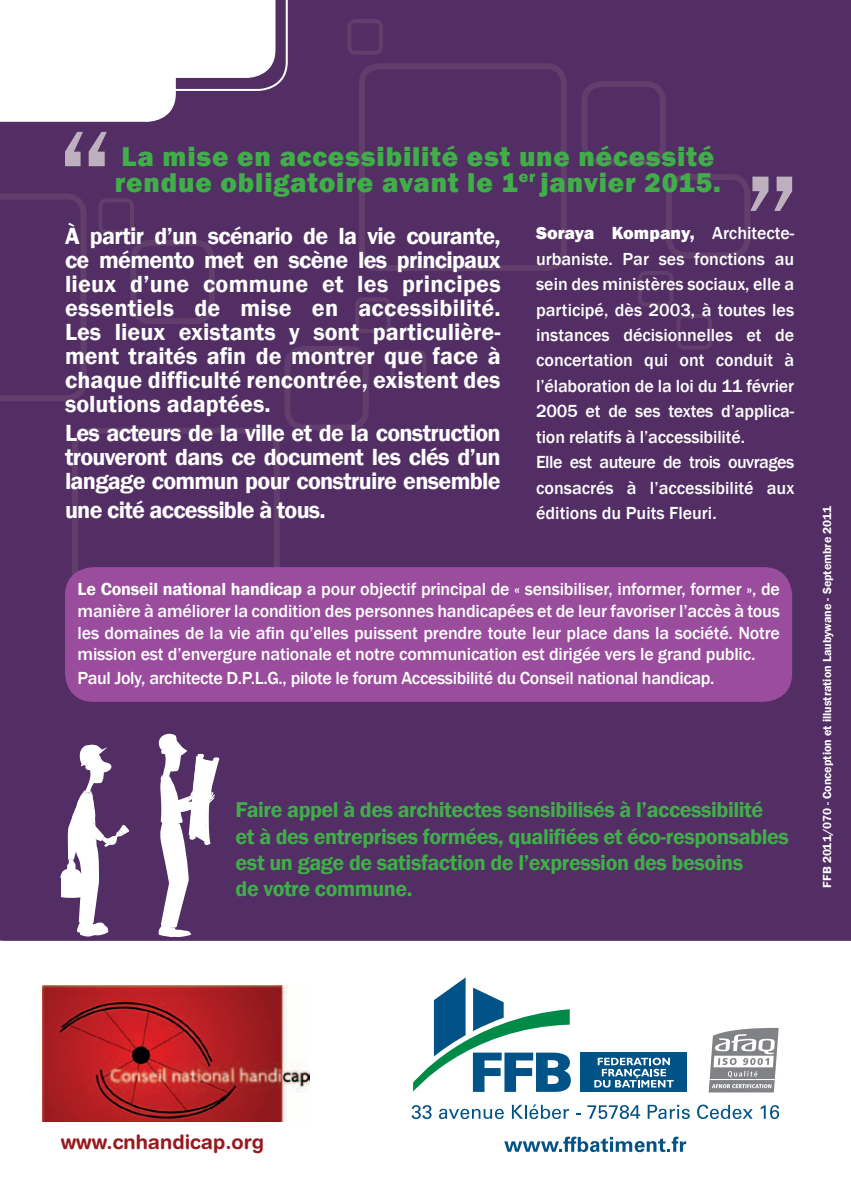
<style>
.page{position:relative;width:851px;height:1191px;background:#fff}
.page>*{position:absolute;margin:0;border:0;box-sizing:border-box;transform-origin:0 0}
.t1{font:800 28px/26px "Franklin Gothic";letter-spacing:.03em;color:#40ae49}
.t2{font:600 24px/24px "Franklin Gothic";letter-spacing:-.03em;color:#fff;text-align:justify}
.t3{font:600 22px/26.4px "Franklin Gothic";letter-spacing:-.02em;color:#40ae49}
.t4{font:700 20px "Helvetica Rounded";color:#981a1f}
.t5{font:500 18px/25.4px "Franklin Gothic";letter-spacing:-.01em;color:#fff;text-align:justify}
.t6{font:600 12px "Franklin Gothic";color:#fff}
.s1{font-weight:800}
.s2{font-weight:600}
.s3{font-weight:500}
</style>
<div class="page">
<div style="left:0;top:0;width:850px;height:941px;background:#522e64"></div>
<svg style="left:284px;top:346px;width:85px;height:84px"></svg>
<svg style="left:0;top:193px;width:87px;height:208px"></svg>
<svg style="left:359px;top:63px;width:207px;height:208px;fill:#522e64"></svg>
<svg style="left:72px;top:427px;width:208px;height:149px;fill:#522e64"></svg>
<svg style="left:581px;top:81px;width:84px;height:84px"></svg>
<svg style="left:637px;top:271px;width:36px;height:36px"></svg>
<svg style="left:676px;top:314px;width:36px;height:36px"></svg>
<svg style="left:355px;top:297px;width:35px;height:36px"></svg>
<svg style="left:390px;top:350px;width:36px;height:36px"></svg>
<svg style="left:347px;top:19px;width:36px;height:36px"></svg>
<svg style="left:98px;top:198px;width:36px;height:36px"></svg>
<svg style="left:0;top:0;width:288px;height:122px"></svg>
<svg style="left:130px;top:240px;width:85px;height:84px"></svg>
<div style="left:65px;top:567px;width:727px;height:135px;background:#9a4c9d;border-radius:28px"></div>
<div style="left:579px;top:1052px;width:107px;height:40px;background:#015286"></div>
<svg style="left:594px;top:1057px;width:79px;height:30px"></svg>
<svg style="left:413px;top:977px;width:157px;height:114px"></svg>
<svg style="left:411px;top:1105px;width:20px;height:14px"></svg>
<svg style="left:439px;top:1108px;width:65px;height:11px"></svg>
<svg style="left:512px;top:1104px;width:57px;height:15px"></svg>
<svg style="left:587px;top:1105px;width:53px;height:14px"></svg>
<svg style="left:647px;top:1104px;width:42px;height:15px"></svg>
<svg style="left:697px;top:1104px;width:55px;height:15px"></svg>
<svg style="left:760px;top:1105px;width:19px;height:14px"></svg>
<svg style="left:504px;top:1136px;width:182px;height:16px"></svg>
<svg style="left:708px;top:1028px;width:70px;height:64px"></svg>
<hr style="left:709px;top:1079px;width:65px;height:1px;background:#fff">
<svg style="left:65px;top:132px;width:42px;height:34px"></svg>
<svg style="left:665px;top:174px;width:127px;height:84px"></svg>
<svg style="left:155px;top:731px;width:66px;height:206px"></svg>
<svg style="left:60px;top:742px;width:70px;height:195px"></svg>
<img style="left:42px;top:985px;width:267px;height:136px">
<h1 class="t1" style="left:115px;top:143px;width:607px">La mise en accessibilité est une nécessité rendue obligatoire avant le 1<sup>er</sup> janvier 2015.</h1>
<p class="t2" style="left:65px;top:224px;width:437px">À partir d’un scénario de la vie courante, ce mémento met en scène les principaux lieux d’une commune et les principes essentiels de mise en accessibilité.<br>Les lieux existants y sont particulière&shy;ment traités afin de montrer que face à chaque difficulté rencontrée, existent des solutions adaptées.</p>
<h2 class="t2" style="left:65px;top:422px;width:437px">Les acteurs de la ville et de la construction trouveront dans ce document les clés d’un langage commun pour construire ensemble</h2>
<h2 class="t2" style="left:65px;top:498px;width:262px">une cité accessible à tous.</h2>
<p class="t5" style="left:536px;top:221px;width:260px;text-align:left"><span class="s1">Soraya Kompany,</span> Architecte&shy;urbaniste. Par ses fonctions au sein des ministères sociaux, elle a participé, dès 2003, à toutes les instances décisionnelles et de concertation qui ont conduit à l’élaboration de la loi du 11 février<br>2005 et de ses textes d’applica&shy;tion relatifs à l’accessibilité.<br>Elle est auteure de trois ouvrages consacrés à l’accessibilité aux éditions du Puits Fleuri.</p>
<p class="t5" style="left:77px;top:579px;width:704px;line-height:21.6px"><span class="s2">Le Conseil national handicap</span> a pour objectif principal de « sensibiliser, informer, former », de manière à améliorer la condition des personnes handicapées et de leur favoriser l’accès à tous les domaines de la vie afin qu’elles puissent prendre toute leur place dans la société. Notre mission est d’envergure nationale et notre communication est dirigée vers le grand public.</p>
<p class="t5" style="left:77px;top:665px;width:638px">Paul Joly, architecte D.P.L.G., pilote le forum Accessibilité du Conseil national handicap.</p>
<p class="t3" style="left:235px;top:797px;width:554px">Faire appel à des architectes sensibilisés à l’accessibilité<br>et à des entreprises formées, qualifiées et éco-responsables est un gage de satisfaction de l’expression des besoins<br>de votre commune.</p>
<p class="t6" style="left:819px;top:887px;width:383px;rotate:-90deg">FFB 2011/070 <span class="s3">-</span> Conception et illustration Laubywane - Septembre 2011</p>
<p class="t4" style="left:61px;top:1129px;width:205px">www.cnhandicap.org</p>
</div>
